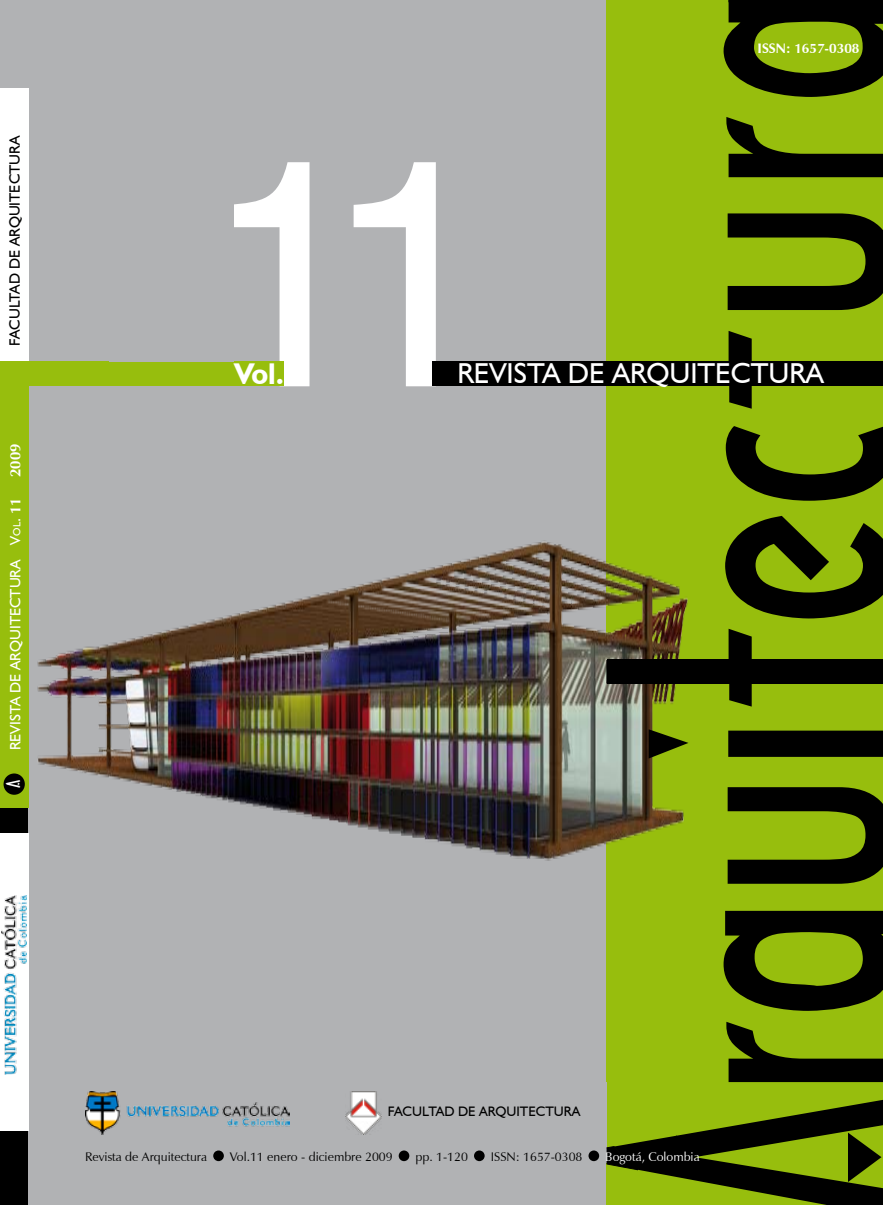
<style>
.page{position:relative;width:883px;height:1205px;background:#fff}
.page>*{position:absolute;margin:0;border:0;box-sizing:border-box;transform-origin:0 0}
.t1{font:318.75px "Helvetica";color:#fff}
.t2{font:700 30px "Humanist 521 BT";color:#fff}
.t3{font:28.75px "Humanist 521 BT";color:#fff}
.t4{font:18px "Architecture Plain";color:#fff;scale:1.24 1}
.t5{font:15px "Humanist 521 BT";color:#fff}
.t6{font:15px "Humanist 521 BT";color:#000}
.t7{font:700 15px "Zapf Humanist 601 BT";color:#fff}
.t8{font:13.75px "Humanist 521 BT";color:#000}
.t9{font:700 13.75px "Zapf Humanist 601 BT";color:#fff}
.t10{font:12.5px "Zapf Humanist 601 BT";color:#000}
.t11{font:12.5px "Zapf Humanist 601 BT";color:#fff}
.s1{font-size:10.5px}
.s2{font-size:16.25px}
.s3{font-family:"Zapf Humanist 601 BT";font-weight:700}
</style>
<div class="page">
<div style="left:0;top:0;width:882px;height:1205px;background:#b1b2b4"></div>
<div style="left:0;top:684px;width:28px;height:521px;background:#000"></div>
<div style="left:606px;top:0;width:276px;height:1205px;background:#97be0d"></div>
<img style="left:28px;top:528px;width:660px;height:344px">
<svg style="left:726px;top:1022px;width:156px;height:60px"></svg>
<svg style="left:723px;top:911px;width:159px;height:100px"></svg>
<svg style="left:727px;top:787px;width:155px;height:97px"></svg>
<svg style="left:648px;top:729px;width:234px;height:29px"></svg>
<svg style="left:725px;top:516px;width:157px;height:102px"></svg>
<svg style="left:725px;top:426px;width:157px;height:75px"></svg>
<svg style="left:728px;top:331px;width:24px;height:78px"></svg>
<svg style="left:727px;top:213px;width:155px;height:97px"></svg>
<svg style="left:726px;top:117px;width:156px;height:60px"></svg>
<svg style="left:723px;top:0;width:159px;height:97px"></svg>
<svg style="left:606px;top:1099px;width:276px;height:106px"></svg>
<svg style="left:606px;top:629px;width:276px;height:77px"></svg>
<img style="left:85px;top:1091px;width:204px;height:43px">
<img style="left:345px;top:1091px;width:36px;height:43px">
<div style="left:0;top:386px;width:28px;height:422px;background:#97be0d"></div>
<div style="left:0;top:89px;width:28px;height:297px;background:#fff"></div>
<div style="left:0;top:833px;width:28px;height:297px;background:#fff"></div>
<img style="left:2px;top:895px;width:25px;height:180px">
<div style="left:4px;top:773px;width:21px;height:22px;background:#000;border-radius:50%"></div>
<div style="left:0;top:361px;width:283px;height:25px;background:#97be0d"></div>
<div style="left:432px;top:361px;width:450px;height:25px;background:#000"></div>
<div style="left:213px;top:1150px;width:11px;height:11px;background:#000;border-radius:50%"></div>
<div style="left:398px;top:1150px;width:11px;height:11px;background:#000;border-radius:50%"></div>
<div style="left:474px;top:1150px;width:10px;height:11px;background:#000;border-radius:50%"></div>
<div style="left:588px;top:1150px;width:11px;height:11px;background:#000;border-radius:50%"></div>
<p class="t6" style="left:6px;top:346px;width:212px;rotate:-90deg">FACULTAD DE ARQUITECTURA</p>
<p class="t7" style="left:6px;top:477px;width:34px;rotate:-90deg">2009</p>
<p class="t5" style="left:6px;top:750px;width:255px;rotate:-90deg">REVISTA DE ARQUITECTURA V<span class="s1">ol</span><span class="s2">.</span> <span class="s3">11</span></p>
<h3 class="t4" style="left:2px;top:788px;width:8px;rotate:-90deg">A</h3>
<p class="t9" style="left:757px;top:39px;width:103px">ISSN: 1657-0308</p>
<h1 class="t1" style="left:195px;top:89px;width:305px">11</h1>
<h2 class="t2" style="left:234px;top:355px;width:51px">Vol.</h2>
<h3 class="t3" style="left:457px;top:356px;width:64px">REVISTA</h3>
<h3 class="t3" style="left:567px;top:356px;width:63px">DE ARQUIT</h3>
<h3 class="t3" style="left:715px;top:356px;width:36px">ECTURA</h3>
<p class="t8" style="left:388px;top:1103px;width:194px">FACULTAD DE ARQUITECTURA</p>
<p class="t10" style="left:85px;top:1148px;width:123px">Revista de Arquitectura</p>
<p class="t10" style="left:230px;top:1148px;width:164px">Vol.11 enero - diciembre 2009</p>
<p class="t10" style="left:415px;top:1148px;width:54px">pp. 1-120</p>
<p class="t10" style="left:490px;top:1148px;width:93px">ISSN: 1657-0308</p>
<p class="t11" style="left:605px;top:1148px;width:96px">Bogotá, Colombia</p>
</div>
